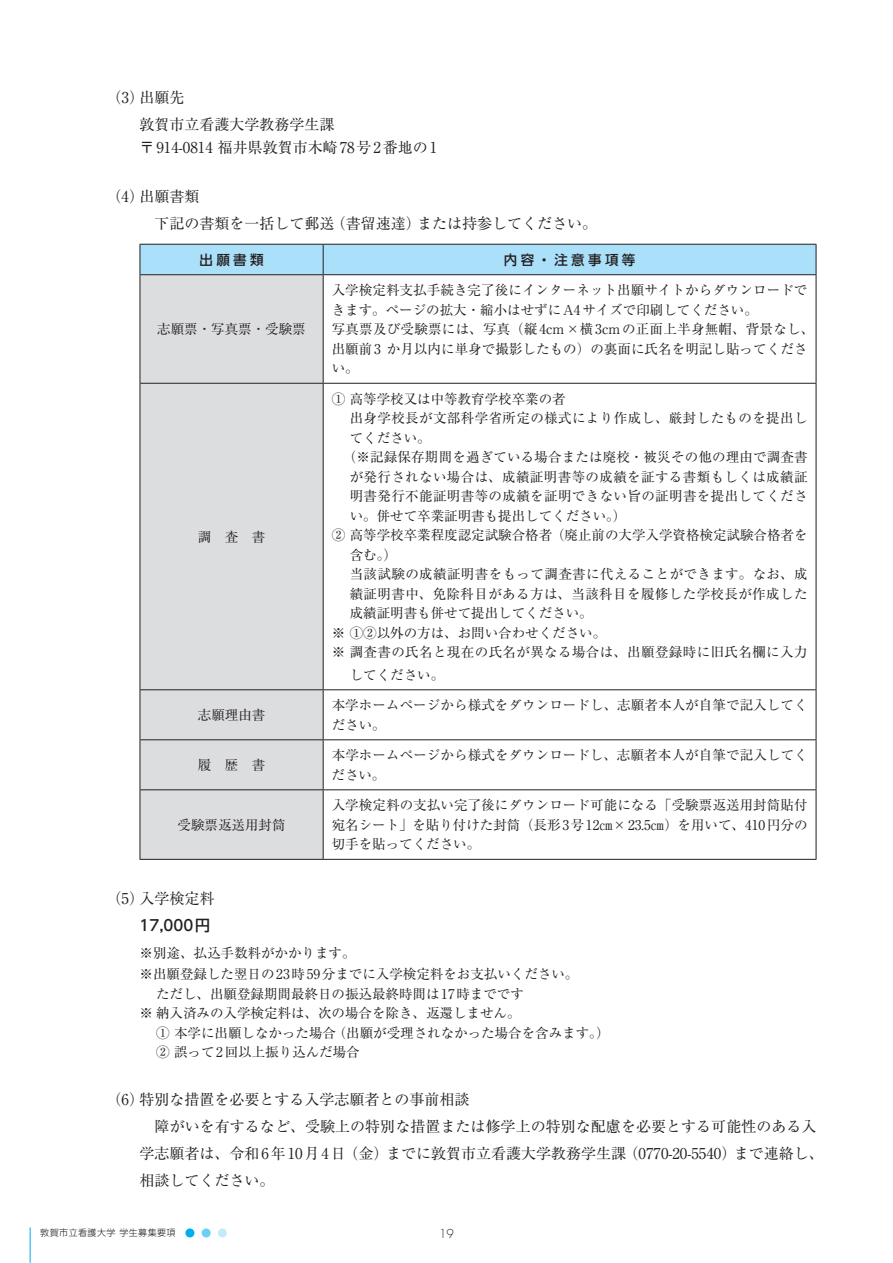
<style>
.page{position:relative;width:893px;height:1263px;background:#fff}
.page>*{position:absolute;margin:0;border:0;box-sizing:border-box;transform-origin:0 0}
.t1{font:15px/27px "Ryumin Pr 6 N";color:#231f20}
.t2{font:500 15px "UD Shin Go Pr 6 N";color:#231f20}
.t3{font:13.5px/19.5px "Ryumin Pr 6 N";letter-spacing:.005em;color:#231f20}
.t4{font:13.5px "Ryumin Pr 6 N";letter-spacing:.03em;color:#231f20}
.t5{font:500 13.5px "UD Shin Go Pr 6 N";letter-spacing:.25em;color:#231f20}
.t6{font:300 12px "Futura";color:#231f20}
.t7{font:300 9px "UD Shin Go Pr 6 N";letter-spacing:.05em;color:#231f20}
</style>
<div class="page">
<div style="left:141px;top:275px;width:182px;height:584px;background:#dcdddf"></div>
<div style="left:140px;top:244px;width:677px;height:31px;background:#aae0f9"></div>
<hr style="left:140px;top:274px;width:183px;height:1px;background:#231f20">
<hr style="left:140px;top:275px;width:1px;height:108px;background:#231f20">
<hr style="left:323px;top:274px;width:493px;height:1px;background:#231f20">
<hr style="left:323px;top:275px;width:1px;height:108px;background:#231f20">
<hr style="left:816px;top:275px;width:1px;height:108px;background:#231f20">
<hr style="left:140px;top:383px;width:183px;height:1px;background:#231f20">
<hr style="left:140px;top:384px;width:1px;height:305px;background:#231f20">
<hr style="left:323px;top:383px;width:493px;height:1px;background:#231f20">
<hr style="left:323px;top:384px;width:1px;height:305px;background:#231f20">
<hr style="left:816px;top:384px;width:1px;height:305px;background:#231f20">
<hr style="left:140px;top:689px;width:183px;height:1px;background:#231f20">
<hr style="left:140px;top:690px;width:1px;height:49px;background:#231f20">
<hr style="left:323px;top:689px;width:493px;height:1px;background:#231f20">
<hr style="left:323px;top:690px;width:1px;height:49px;background:#231f20">
<hr style="left:816px;top:690px;width:1px;height:49px;background:#231f20">
<hr style="left:140px;top:739px;width:183px;height:1px;background:#231f20">
<hr style="left:140px;top:740px;width:1px;height:49px;background:#231f20">
<hr style="left:323px;top:739px;width:493px;height:1px;background:#231f20">
<hr style="left:323px;top:740px;width:1px;height:49px;background:#231f20">
<hr style="left:816px;top:740px;width:1px;height:49px;background:#231f20">
<hr style="left:140px;top:789px;width:183px;height:1px;background:#231f20">
<hr style="left:140px;top:790px;width:1px;height:69px;background:#231f20">
<hr style="left:323px;top:789px;width:493px;height:1px;background:#231f20">
<hr style="left:323px;top:790px;width:1px;height:69px;background:#231f20">
<hr style="left:816px;top:790px;width:1px;height:69px;background:#231f20">
<hr style="left:140px;top:859px;width:183px;height:1px;background:#231f20">
<hr style="left:323px;top:859px;width:493px;height:1px;background:#231f20">
<hr style="left:30px;top:1227px;width:1px;height:36px;background:#00aeef">
<div style="left:185px;top:1228px;width:9px;height:9px;background:#00aeef;border-radius:50%"></div>
<div style="left:202px;top:1228px;width:9px;height:9px;background:#6bcff6;border-radius:50%"></div>
<div style="left:218px;top:1228px;width:9px;height:9px;background:#c6eafa;border-radius:50%"></div>
<p class="t1" style="left:140px;top:83px;width:196px;text-indent:-40px">　（3）出願先<br>敦賀市立看護大学教務学生課</p>
<p class="t1" style="left:140px;top:133px;width:299px">〒914-0814 福井県敦賀市木崎78号2番地の1</p>
<p class="t1" style="left:140px;top:182px;width:459px;text-indent:-40px">　（4）出願書類<br>　下記の書類を一括して郵送（書留速達）または持参してください。</p>
<p class="t5" style="left:199px;top:248px;width:66px">出願書類</p>
<p class="t5" style="left:504px;top:248px;width:133px">内容・注意事項等</p>
<p class="t3" style="left:157px;top:319px;width:150px">志願票・写真票・受験票</p>
<p class="t3" style="left:198px;top:526px;width:69px">調　査　書</p>
<p class="t3" style="left:332px;top:280px;width:484px">入学検定料支払手続き完了後にインターネット出願サイトからダウンロードできます。ページの拡大・縮小はせずにA4サイズで印刷してください。<br>写真票及び受験票には、写真（縦4cm×横3cmの正面上半身無帽、背景なし、出願前3 か月以内に単身で撮影したもの）の裏面に氏名を明記し貼ってください。</p>
<p class="t3" style="left:332px;top:388px;width:235px">① 高等学校又は中等教育学校卒業の者</p>
<p class="t4" style="left:350px;top:407px;width:459px">出身学校長が文部科学省所定の様式により作成し、厳封したものを提出し</p>
<p class="t3" style="left:350px;top:427px;width:82px">てください。</p>
<p class="t3" style="left:343px;top:447px;width:466px">（※記録保存期間を過ぎている場合または廃校・被災その他の理由で調査書</p>
<p class="t4" style="left:350px;top:466px;width:459px">が発行されない場合は、成績証明書等の成績を証する書類もしくは成績証</p>
<p class="t4" style="left:350px;top:485px;width:459px">明書発行不能証明書等の成績を証明できない旨の証明書を提出してくださ</p>
<p class="t3" style="left:350px;top:505px;width:278px">い。併せて卒業証明書も提出してください。）</p>
<p class="t3" style="left:332px;top:525px;width:477px">② 高等学校卒業程度認定試験合格者（廃止前の大学入学資格検定試験合格者を</p>
<p class="t3" style="left:350px;top:544px;width:49px">含む。）</p>
<p class="t4" style="left:350px;top:563px;width:459px">当該試験の成績証明書をもって調査書に代えることができます。なお、成</p>
<p class="t4" style="left:350px;top:583px;width:459px">績証明書中、免除科目がある方は、当該科目を履修した学校長が作成した</p>
<p class="t3" style="left:350px;top:602px;width:244px">成績証明書も併せて提出してください。</p>
<p class="t3" style="left:332px;top:622px;width:276px">※ ①②以外の方は、お問い合わせください。</p>
<p class="t4" style="left:332px;top:641px;width:477px">※ 調査書の氏名と現在の氏名が異なる場合は、出願登録時に旧氏名欄に入力</p>
<p class="t3" style="left:350px;top:664px;width:96px">してください。</p>
<p class="t3" style="left:198px;top:704px;width:69px">志願理由書</p>
<p class="t3" style="left:332px;top:694px;width:477px">本学ホームページから様式をダウンロードし、志願者本人が自筆で記入してください。</p>
<p class="t3" style="left:198px;top:754px;width:69px">履　歴　書</p>
<p class="t3" style="left:332px;top:744px;width:478px">本学ホームページから様式をダウンロードし、志願者本人が自筆で記入してください。</p>
<p class="t3" style="left:178px;top:814px;width:109px">受験票返送用封筒</p>
<p class="t3" style="left:332px;top:795px;width:477px;text-align:justify">入学検定料の支払い完了後にダウンロード可能になる「受験票返送用封筒貼付宛名シート」を貼り付けた封筒（長形3号12㎝×23.5㎝）を用いて、410円分の切手を貼ってください。</p>
<p class="t1" style="left:99px;top:884px;width:117px">　（5）入学検定料</p>
<p class="t2" style="left:140px;top:913px;width:72px">17,000円</p>
<p class="t3" style="left:140px;top:941px;width:440px;line-height:21.8px">※別途、払込手数料がかかります。<br>※出願登録した翌日の23時59分までに入学検定料をお支払いください。</p>
<p class="t3" style="left:156px;top:983px;width:369px">ただし、出願登録期間最終日の振込最終時間は17時までです</p>
<p class="t3" style="left:140px;top:1003px;width:382px">※ 納入済みの入学検定料は、次の場合を除き、返還しません。</p>
<p class="t3" style="left:156px;top:1022px;width:455px">① 本学に出願しなかった場合（出願が受理されなかった場合を含みます。）</p>
<p class="t3" style="left:156px;top:1042px;width:205px">② 誤って2回以上振り込んだ場合</p>
<p class="t1" style="left:140px;top:1085px;width:686px;text-indent:-40px">　（6）特別な措置を必要とする入学志願者との事前相談<br>　障がいを有するなど、受験上の特別な措置または修学上の特別な配慮を必要とする可能性のある入学志願者は、令和6年10月4日（金）までに敦賀市立看護大学教務学生課（0770-20-5540）まで連絡し、相談してください。</p>
<p class="t7" style="left:40px;top:1226px;width:137px">敦賀市立看護大学 学生募集要項</p>
<p class="t6" style="left:439px;top:1226px;width:16px">19</p>
</div>
